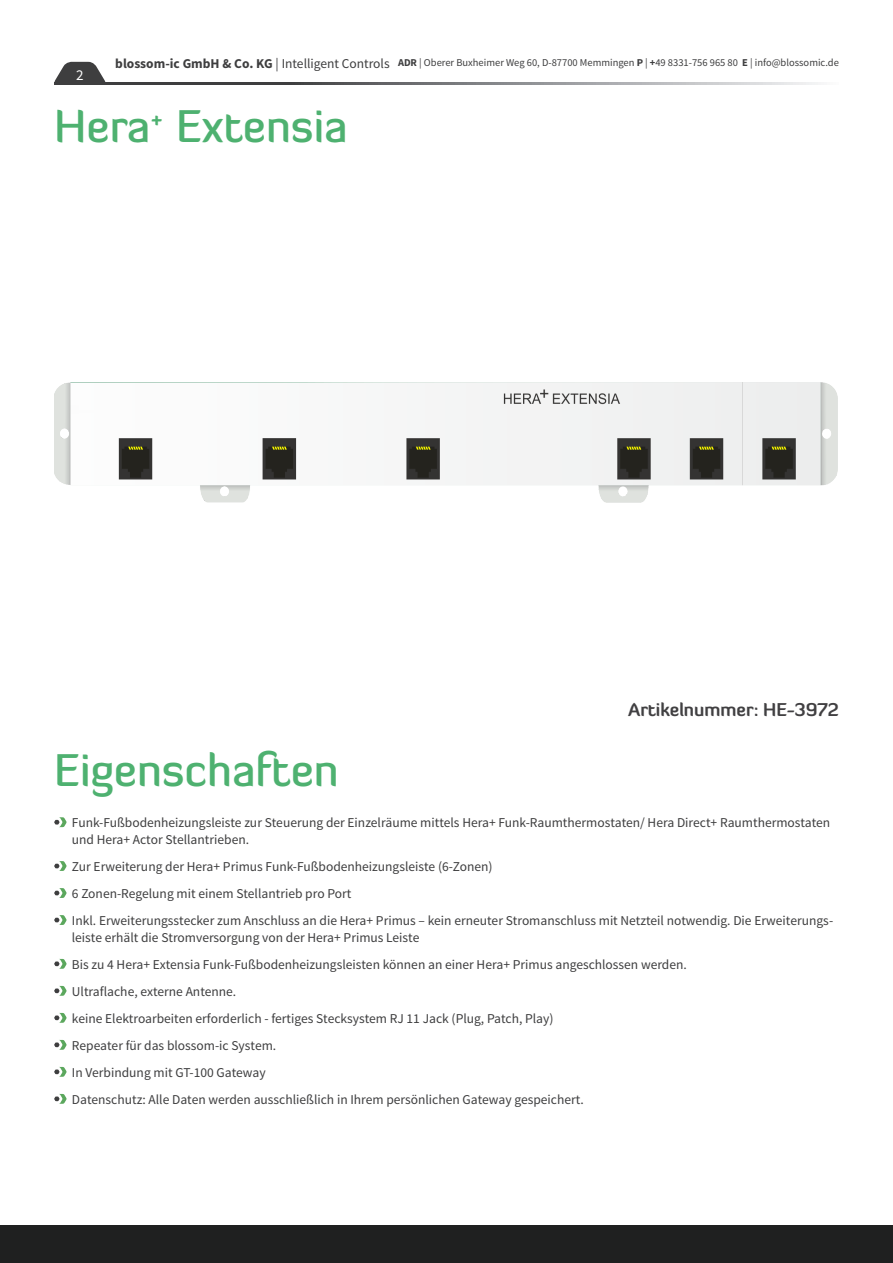
<style>
.page{position:relative;width:893px;height:1263px;background:#fff}
.page>*{position:absolute;margin:0;border:0;box-sizing:border-box;transform-origin:0 0}
.t1{font:500 45px "Diavlo";color:#4eb170}
.Stand_First{font:700 18px "Diavlo";color:#414042}
.t2{font:15px "Source Sans Pro";color:#fff}
.Body_Text__Regular{font:13.5px "Source Sans Pro";color:#3e3e3f}
.t3{font:10.5px "Source Sans Pro";color:#3e3e3f}
.s1{font-weight:700;font-size:13.5px}
.s2{font-size:13.5px}
.s3{font-weight:700}
</style>
<div class="page">
<svg style="left:106px;top:82px;width:712px;height:3px"></svg>
<svg style="left:54px;top:62px;width:52px;height:23px"></svg>
<div style="left:0;top:1225px;width:893px;height:38px;background:#1f2020"></div>
<img style="left:54px;top:383px;width:784px;height:120px">
<svg style="left:54px;top:817px;width:13px;height:10px"></svg>
<svg style="left:54px;top:861px;width:13px;height:10px"></svg>
<svg style="left:54px;top:888px;width:13px;height:10px"></svg>
<svg style="left:54px;top:915px;width:13px;height:10px"></svg>
<svg style="left:54px;top:959px;width:13px;height:10px"></svg>
<svg style="left:54px;top:986px;width:13px;height:10px"></svg>
<svg style="left:54px;top:1013px;width:13px;height:10px"></svg>
<svg style="left:54px;top:1040px;width:13px;height:10px"></svg>
<svg style="left:54px;top:1067px;width:13px;height:10px"></svg>
<svg style="left:54px;top:1094px;width:13px;height:10px"></svg>
<p class="t3" style="left:115px;top:56px;width:725px"><span class="s1">blossom-ic GmbH &amp; Co. KG</span> <span class="s2">| Intelligent Controls</span> <span class="s3">ADR</span> | Oberer Buxheimer Weg 60, D-87700 Memmingen <span class="s3">P</span> | <span class="s3">+</span>49 8331-756 965 80 <span class="s3">E</span> | info@blossomic.de</p>
<p class="t2" style="left:76px;top:65px;width:9px">2</p>
<p class="t1" style="left:54px;top:98px;width:295px">Hera<sup>+</sup> Extensia</p>
<p class="t1" style="left:54px;top:742px;width:286px">Eigenschaften</p>
<p class="Stand_First" style="left:628px;top:698px;width:212px">Artikelnummer: HE-3972</p>
<p class="Body_Text__Regular" style="left:72px;top:814px;width:760px">Funk-Fußbodenheizungsleiste zur Steuerung der Einzelräume mittels Hera+ Funk-Raumthermostaten/ Hera Direct+ Raumthermostaten</p>
<p class="Body_Text__Regular" style="left:72px;top:831px;width:179px">und Hera+ Actor Stellantrieben.</p>
<p class="Body_Text__Regular" style="left:72px;top:858px;width:422px">Zur Erweiterung der Hera+ Primus Funk-Fußbodenheizungsleiste (6-Zonen)</p>
<p class="Body_Text__Regular" style="left:72px;top:885px;width:281px">6 Zonen-Regelung mit einem Stellantrieb pro Port</p>
<p class="Body_Text__Regular" style="left:72px;top:912px;width:763px">Inkl. Erweiterungsstecker zum Anschluss an die Hera+ Primus – kein erneuter Stromanschluss mit Netzteil notwendig. Die Erweiterungs-</p>
<p class="Body_Text__Regular" style="left:72px;top:929px;width:349px">leiste erhält die Stromversorgung von der Hera+ Primus Leiste</p>
<p class="Body_Text__Regular" style="left:72px;top:956px;width:616px">Bis zu 4 Hera+ Extensia Funk-Fußbodenheizungsleisten können an einer Hera+ Primus angeschlossen werden.</p>
<p class="Body_Text__Regular" style="left:72px;top:983px;width:166px">Ultraflache, externe Antenne.</p>
<p class="Body_Text__Regular" style="left:72px;top:1010px;width:483px">keine Elektroarbeiten erforderlich - fertiges Stecksystem RJ 11 Jack (Plug, Patch, Play)</p>
<p class="Body_Text__Regular" style="left:72px;top:1037px;width:206px">Repeater für das blossom-ic System.</p>
<p class="Body_Text__Regular" style="left:72px;top:1064px;width:195px">In Verbindung mit GT-100 Gateway</p>
<p class="Body_Text__Regular" style="left:72px;top:1091px;width:513px">Datenschutz: Alle Daten werden ausschließlich in Ihrem persönlichen Gateway gespeichert.</p>
</div>
